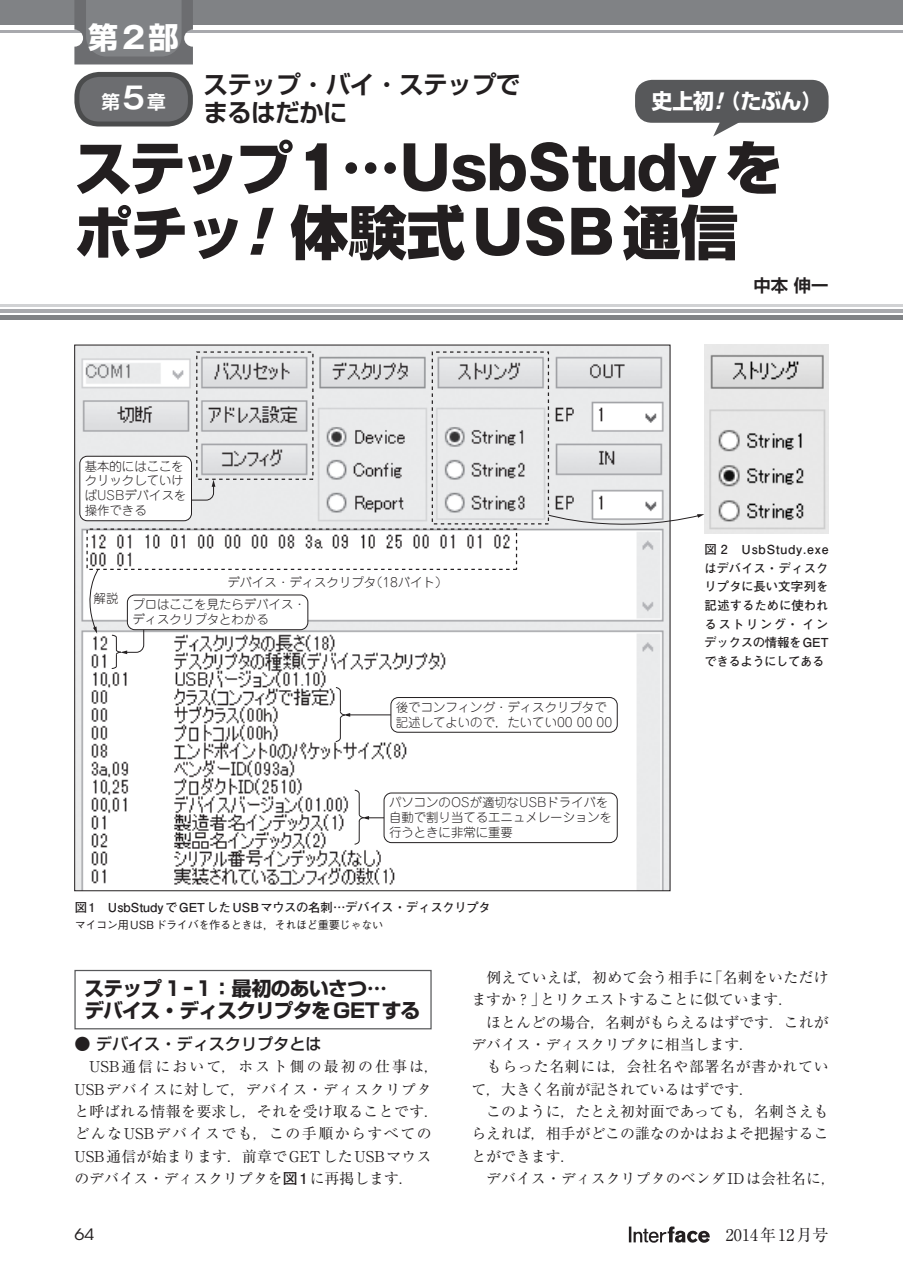
<style>
.page{position:relative;width:903px;height:1275px;background:#fff}
.page>*{position:absolute;margin:0;border:0;box-sizing:border-box;transform-origin:0 0}
.t1{font:800 58.27px "Gothic MB101 Pro";color:#231f20}
.t2{font:800 58.27px "Shin Go Pro";color:#231f20}
.t3{font:700 29.93px "Shin Go Pro";color:#fff}
.t4{font:700 24.85px/28.5px "Shin Go Pro De";letter-spacing:-.035em;color:#231f20}
.t5{font:700 21px "Shin Go Pro";letter-spacing:-.03em;color:#fff}
.t6{font:700 19.78px/22.4px "Shin Go Pro";letter-spacing:-.035em;color:#231f20}
.t7{font:700 18.55px "Shin Go Pro De";color:#fff}
.t8{font:700 17.32px "Shin Go Pro De";color:#231f20}
.t9{font:500 16.1px "Shin Go Pro";color:#231f20}
.t10{font:16.1px "Ryumin Pro";color:#231f20}
.t11{font:15.58px "ITC Avant Garde Std";color:#231f20;scale:1.11 1}
.t12{font:14.88px/22.4px "Ryumin Pro";letter-spacing:.005em;color:#231f20}
.t13{font:14.88px/22.4px "Ryumin Pro";letter-spacing:.025em;color:#231f20}
.t14{font:300 12.42px/14.9px "Jun 101 Pro";color:#231f20}
.t15{font:700 12.42px/18.6px "Futo Go B101 Pro";letter-spacing:-.005em;color:#231f20;text-align:justify}
.t16{font:500 11.2px "Gothic BBB Pro";letter-spacing:-.035em;color:#231f20}
.s1{font-family:"Gothic MB101 Pro"}
.s2{font-family:"Gothic MB101 Pro De";font-size:29.75px}
.s3{font-family:"Gothic MB101 Pro";font-style:italic}
.s4{font-family:"Gothic MB101 Pro De"}
.s5{font-family:"Shin Go Pro"}
.s6{font-family:"Futo Go B101 Pro";font-weight:700}
</style>
<div class="page">
<svg style="left:629px;top:1226px;width:81px;height:17px"></svg>
<hr style="left:0;top:309px;width:903px;height:4px;background:#a8a9ad">
<div style="left:0;top:315px;width:903px;height:5px;background:#808285"></div>
<hr style="left:0;top:304px;width:903px;height:2px;background:#d1d2d4">
<div style="left:74px;top:970px;width:358px;height:59px;background:#fff;border:1px solid #57585a"></div>
<img style="left:76px;top:347px;width:592px;height:542px">
<svg style="left:82px;top:569px;width:17px;height:65px"></svg>
<svg style="left:111px;top:603px;width:33px;height:66px"></svg>
<svg style="left:192px;top:480px;width:23px;height:21px"></svg>
<hr style="left:349px;top:715px;width:44px;height:1px;background:#231f20">
<svg style="left:335px;top:687px;width:15px;height:55px"></svg>
<div style="left:391px;top:697px;width:226px;height:35px;background:#fff;border-radius:7px"></div>
<div style="left:391px;top:697px;width:226px;height:36px;border:1px solid #231f20;border-radius:7px"></div>
<hr style="left:368px;top:817px;width:44px;height:1px;background:#231f20">
<svg style="left:354px;top:789px;width:15px;height:56px"></svg>
<div style="left:384px;top:793px;width:233px;height:50px;background:#fff;border-radius:7px"></div>
<div style="left:384px;top:793px;width:233px;height:50px;border:1px solid #231f20;border-radius:7px"></div>
<div style="left:127px;top:595px;width:181px;height:35px;background:#fff;border-radius:7px"></div>
<div style="left:127px;top:595px;width:181px;height:35px;border:1px solid #231f20;border-radius:7px"></div>
<div style="left:80px;top:456px;width:111px;height:65px;background:#fff;border-radius:7px"></div>
<div style="left:79px;top:456px;width:113px;height:65px;border:1px solid #231f20;border-radius:7px"></div>
<div style="left:86px;top:528px;width:431px;height:42px;border:1px dashed #231f20"></div>
<div style="left:432px;top:351px;width:117px;height:173px;border:1px dashed #231f20"></div>
<img style="left:704px;top:345px;width:124px;height:188px">
<svg style="left:548px;top:514px;width:156px;height:21px"></svg>
<div style="left:0;top:0;width:903px;height:25px;background:#808285"></div>
<hr style="left:0;top:30px;width:903px;height:2px;background:#a8a9ad">
<svg style="left:74px;top:0;width:119px;height:64px"></svg>
<div style="left:77px;top:74px;width:113px;height:50px;background:#6c6d70;border-radius:22px"></div>
<div style="left:74px;top:72px;width:119px;height:54px;border:5px solid #4b4c4d;border-radius:22px"></div>
<svg style="left:713px;top:123px;width:25px;height:13px"></svg>
<div style="left:635px;top:80px;width:193px;height:43px;background:#57585a;border-radius:17px"></div>
<h2 class="t3" style="left:88px;top:14px;width:92px">第<span class="s1">2</span>部</h2>
<p class="t7" style="left:101px;top:87px;width:66px">第<span class="s2">5</span>章</p>
<h3 class="t5" style="left:651px;top:85px;width:173px">史上初<span class="s3">!</span><span class="s1">（</span>たぶん<span class="s1">）</span></h3>
<h3 class="t4" style="left:203px;top:67px;width:319px">ステップ<span class="s4">・</span>バイ<span class="s4">・</span>ステップでまるはだかに</h3>
<h1 class="t1" style="left:74px;top:119px;width:710px"><span class="s5">ステップ</span>1…UsbStudy<span class="s5">を</span></h1>
<h1 class="t2" style="left:74px;top:186px;width:666px">ポチッ<span class="s3">!</span>体験式<span class="s1">USB</span>通信</h1>
<p class="t14" style="left:85px;top:457px;width:103px">基本的にはここをクリックしていけばUSBデバイスを操作できる</p>
<p class="t14" style="left:227px;top:573px;width:222px">デバイス・ディスクリプタ（18バイト）</p>
<p class="t14" style="left:94px;top:589px;width:26px">解説</p>
<p class="t14" style="left:132px;top:596px;width:175px">プロはここを見たらデバイス・ディスクリプタとわかる</p>
<p class="t14" style="left:396px;top:698px;width:218px">後でコンフィング・ディスクリプタで記述してよいので，たいてい00 00 00</p>
<p class="t14" style="left:389px;top:794px;width:225px">パソコンのOSが適切なUSBドライバを自動で割り当てるエニュメレーションを行うときに非常に重要</p>
<p class="t15" style="left:75px;top:896px;width:417px">図 1　UsbStudyでGETしたUSBマウスの名刺…デバイス・ディスクリプタ</p>
<p class="t16" style="left:75px;top:916px;width:310px">マイコン用 USB ドライバを作るときは，それほど重要じゃない</p>
<p class="t8" style="left:753px;top:271px;width:77px">中本 伸一</p>
<p class="t15" style="left:704px;top:539px;width:126px">図 2　UsbStudy.exeはデバイス・ディスクリプタに長い文字列を記述するために使われるストリング・インデックスの情報をGETできるようにしてある</p>
<h3 class="t6" style="left:84px;top:975px;width:338px">ステップ1ｰ1：最初のあいさつ…<br>デバイス・ディスクリプタを GET する</h3>
<p class="t9" style="left:74px;top:1030px;width:249px">● デバイス・ディスクリプタとは</p>
<p class="t13" style="left:74px;top:1054px;width:366px">　USB通信において，ホスト側の最初の仕事は，<br>USBデバイスに対して，デバイス・ディスクリプタと呼ばれる情報を要求し，それを受け取ることです．どんなUSBデバイスでも，この手順からすべての<br>USB通信が始まります．前章でGETしたUSBマウスのデバイス・ディスクリプタを<span class="s6">図 1</span>に再掲します．</p>
<p class="t12" style="left:471px;top:965px;width:366px">　例えていえば，初めて会う相手に「名刺をいただけますか？」とリクエストすることに似ています．<br>　ほとんどの場合，名刺がもらえるはずです．これがデバイス・ディスクリプタに相当します．<br>　もらった名刺には，会社名や部署名が書かれていて，大きく名前が記されているはずです．<br>　このように，たとえ初対面であっても，名刺さえもらえれば，相手がどこの誰なのかはおよそ把握することができます．<br>　デバイス・ディスクリプタのベンダ IDは会社名に，</p>
<p class="t11" style="left:74px;top:1225px;width:20px">64</p>
<p class="t10" style="left:710px;top:1222px;width:120px">　2014年 12月号</p>
</div>
